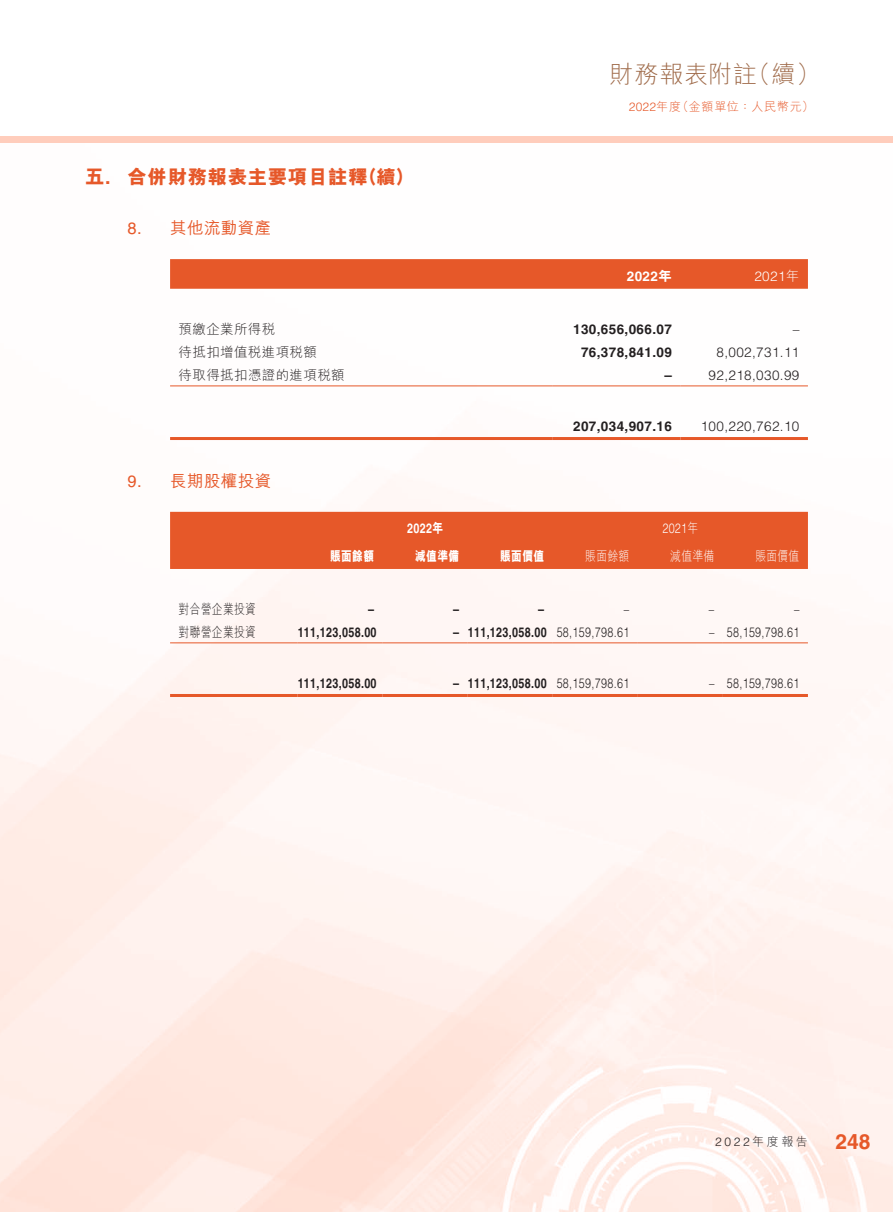
<style>
.page{position:relative;width:893px;height:1212px;background:#fff}
.page>*{position:absolute;margin:0;border:0;box-sizing:border-box;transform-origin:0 0}
.t1{font:300 24px "M Hei HK";letter-spacing:.035em;color:#9f6a49}
.t2{font:700 21px "Helvetica LT Std";color:#e65829}
.t3{font:800 19.5px "M Hei HK";letter-spacing:.03em;color:#e65829}
.t4{font:500 16.5px "M Hei HK";letter-spacing:.03em;color:#e65829}
.t5{font:16.5px "Helvetica LT Std";color:#e65829}
.t6{font:700 13.5px "Helvetica LT Std";letter-spacing:.03em;color:#231f20;scale:.8 1}
.t7{font:300 13.5px "Helvetica LT Std";letter-spacing:.03em;color:#231f20;scale:.8 1}
.t8{font:700 13.5px "Helvetica LT Std";letter-spacing:.03em;color:#231f20}
.t9{font:300 13.5px "Helvetica LT Std";letter-spacing:.03em;color:#231f20}
.t10{font:300 13.5px "M Hei HK";letter-spacing:.03em;color:#231f20}
.t11{font:300 13.5px "M Hei HK";letter-spacing:.03em;color:#231f20;scale:.8 1}
.t12{font:300 13.5px "M Hei HK";letter-spacing:.03em;color:#fff;scale:.8 1}
.t13{font:800 13.5px "M Hei HK";letter-spacing:.03em;color:#fff;scale:.8 1}
.t14{font:300 13.5px "Helvetica LT Std";letter-spacing:.03em;color:#fff}
.t15{font:700 13.5px "Helvetica LT Std";letter-spacing:.03em;color:#fff}
.t16{font:300 13.5px "Helvetica LT Std";letter-spacing:.03em;color:#fff;scale:.8 1}
.t17{font:700 13.5px "Helvetica LT Std";letter-spacing:.03em;color:#fff;scale:.8 1}
.t18{font:300 12px "M Hei HK";letter-spacing:.065em;color:#e65829}
.t19{font:300 12px "Helvetica LT Std";color:#231f20}
.t20{font:300 12px "Helvetica LT Std";color:#e65829}
.s1{font-family:"M Hei HK"}
.s2{font-family:"Helvetica LT Std";font-weight:700}
.s3{font-family:"M Hei HK";font-weight:800}
</style>
<div class="page">
<div style="left:0;top:136px;width:893px;height:6px;background:#ffcdbc"></div>
<div style="left:170px;top:259px;width:638px;height:30px;background:#e65829"></div>
<hr style="left:170px;top:385px;width:383px;height:1px;background:#e65829">
<hr style="left:553px;top:385px;width:127px;height:1px;background:#e65829">
<hr style="left:680px;top:385px;width:128px;height:1px;background:#e65829">
<hr style="left:170px;top:437px;width:383px;height:3px;background:#e65829">
<hr style="left:553px;top:437px;width:127px;height:3px;background:#e65829">
<hr style="left:680px;top:437px;width:128px;height:3px;background:#e65829">
<div style="left:170px;top:512px;width:638px;height:57px;background:#e65829"></div>
<hr style="left:170px;top:642px;width:128px;height:1px;background:#e65829">
<hr style="left:298px;top:642px;width:85px;height:1px;background:#e65829">
<hr style="left:383px;top:642px;width:85px;height:1px;background:#e65829">
<hr style="left:468px;top:642px;width:85px;height:1px;background:#e65829">
<hr style="left:553px;top:642px;width:85px;height:1px;background:#e65829">
<hr style="left:638px;top:642px;width:85px;height:1px;background:#e65829">
<hr style="left:723px;top:642px;width:85px;height:1px;background:#e65829">
<hr style="left:170px;top:694px;width:128px;height:3px;background:#e65829">
<hr style="left:298px;top:694px;width:85px;height:3px;background:#e65829">
<hr style="left:383px;top:694px;width:85px;height:3px;background:#e65829">
<hr style="left:468px;top:694px;width:85px;height:3px;background:#e65829">
<hr style="left:553px;top:694px;width:85px;height:3px;background:#e65829">
<hr style="left:638px;top:694px;width:85px;height:3px;background:#e65829">
<hr style="left:723px;top:694px;width:85px;height:3px;background:#e65829">
<h1 class="t1" style="left:747px;top:62px;width:75px">（續(</h1>
<h1 class="t1" style="left:609px;top:62px;width:149px">財務報表附註</h1>
<p class="t18" style="left:677px;top:100px;width:139px">（金額單位：人民幣元(</p>
<p class="t20" style="left:629px;top:99px;width:54px">2022<span class="s1">年度</span></p>
<h3 class="t3" style="left:85px;top:167px;width:27px">五<span class="s2">.</span></h3>
<h3 class="t3" style="left:359px;top:167px;width:57px">（續(</h3>
<h3 class="t3" style="left:128px;top:167px;width:242px">合併財務報表主要項目註釋</h3>
<p class="t5" style="left:128px;top:219px;width:16px">8.</p>
<p class="t4" style="left:170px;top:216px;width:103px">其他流動資產</p>
<p class="t15" style="left:627px;top:268px;width:47px">2022<span class="s3">年</span></p>
<p class="t14" style="left:754px;top:267px;width:47px">2021<span class="s1">年</span></p>
<p class="t10" style="left:179px;top:322px;width:98px">預繳企業所得稅</p>
<p class="t10" style="left:179px;top:345px;width:140px">待抵扣增值稅進項稅額</p>
<p class="t10" style="left:179px;top:368px;width:168px">待取得抵扣憑證的進項稅額</p>
<p class="t5" style="left:128px;top:471px;width:16px">9.</p>
<p class="t4" style="left:170px;top:469px;width:103px">長期股權投資</p>
<p class="t11" style="left:179px;top:602px;width:98px">對合營企業投資</p>
<p class="t11" style="left:179px;top:625px;width:98px">對聯營企業投資</p>
<p class="t13" style="left:330px;top:549px;width:57px">賬面餘額</p>
<p class="t6" style="left:368px;top:601px;width:9px">–</p>
<p class="t6" style="left:298px;top:624px;width:100px">111,123,058.00</p>
<p class="t6" style="left:298px;top:675px;width:100px">111,123,058.00</p>
<p class="t8" style="left:573px;top:321px;width:100px">130,656,066.07</p>
<p class="t9" style="left:793px;top:320px;width:8px">–</p>
<p class="t8" style="left:581px;top:344px;width:92px">76,378,841.09</p>
<p class="t9" style="left:716px;top:344px;width:84px">8,002,731.11</p>
<p class="t8" style="left:664px;top:367px;width:9px">–</p>
<p class="t9" style="left:709px;top:367px;width:92px">92,218,030.99</p>
<p class="t8" style="left:573px;top:418px;width:100px">207,034,907.16</p>
<p class="t9" style="left:701px;top:418px;width:100px">100,220,762.10</p>
<p class="t17" style="left:407px;top:520px;width:47px">2022<span class="s3">年</span></p>
<p class="t16" style="left:662px;top:520px;width:47px">2021<span class="s1">年</span></p>
<p class="t13" style="left:415px;top:549px;width:57px">減值準備</p>
<p class="t13" style="left:500px;top:549px;width:57px">賬面價值</p>
<p class="t12" style="left:585px;top:549px;width:57px">賬面餘額</p>
<p class="t12" style="left:670px;top:549px;width:57px">減值準備</p>
<p class="t12" style="left:755px;top:549px;width:57px">賬面價值</p>
<p class="t6" style="left:453px;top:601px;width:9px">–</p>
<p class="t6" style="left:538px;top:601px;width:9px">–</p>
<p class="t7" style="left:624px;top:600px;width:8px">–</p>
<p class="t7" style="left:709px;top:600px;width:8px">–</p>
<p class="t7" style="left:794px;top:600px;width:8px">–</p>
<p class="t6" style="left:453px;top:624px;width:9px">–</p>
<p class="t6" style="left:468px;top:624px;width:100px">111,123,058.00</p>
<p class="t7" style="left:557px;top:624px;width:92px">58,159,798.61</p>
<p class="t7" style="left:709px;top:624px;width:8px">–</p>
<p class="t7" style="left:727px;top:624px;width:92px">58,159,798.61</p>
<p class="t6" style="left:453px;top:675px;width:9px">–</p>
<p class="t6" style="left:468px;top:675px;width:100px">111,123,058.00</p>
<p class="t7" style="left:557px;top:675px;width:92px">58,159,798.61</p>
<p class="t7" style="left:709px;top:675px;width:8px">–</p>
<p class="t7" style="left:727px;top:675px;width:92px">58,159,798.61</p>
<p class="t19" style="left:715px;top:1134px;width:94px">2022<span class="s1">年度報告</span></p>
<h2 class="t2" style="left:836px;top:1129px;width:37px">248</h2>
</div>
